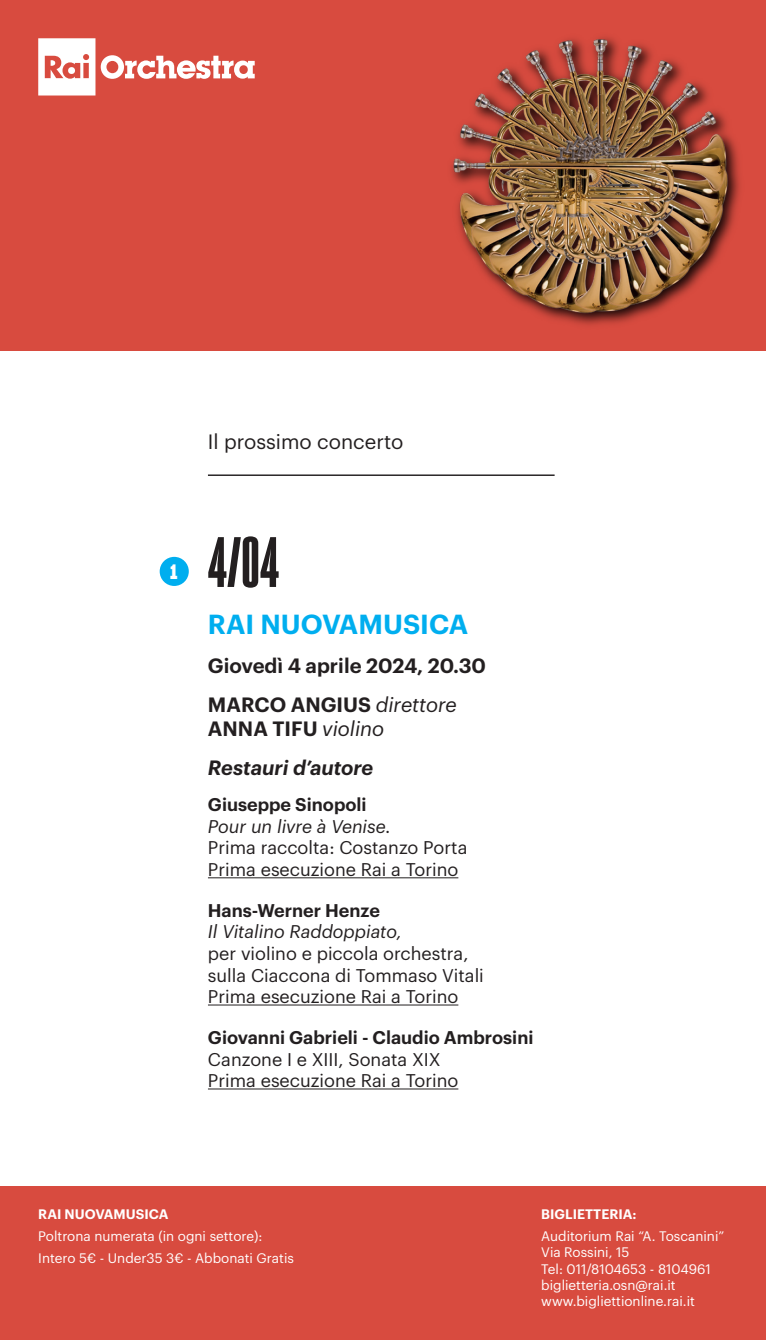
<style>
.page{position:relative;width:766px;height:1340px;background:#fff}
.page>*{position:absolute;margin:0;border:0;box-sizing:border-box;transform-origin:0 0}
.t1{font:69.08px "Sharp Grotesk Bold 10";color:#231f20}
.t2{font:600 27px "Graphik";color:#00aeef}
.t3{font:600 20.25px/38.9px "Graphik";color:#231f20}
.t4{font:italic 600 20.25px/38.9px "Graphik";color:#231f20}
.t5{font:20.25px "Graphik";color:#231f20}
.t6{font:20.25px "Sharp Grotesk Bold 15";color:#fff}
.t7{font:18px/21.6px "Graphik";color:#231f20}
.t8{font:13.5px/16.2px "Graphik";color:#fff}
.s1{font-weight:400;font-style:italic}
.s2{font-style:normal}
.s3{font-weight:400}
.s4{font-weight:600}
.s5{font-style:italic}
</style>
<div class="page">
<div style="left:0;top:0;width:765px;height:351px;background:#d84b3f"></div>
<svg style="left:38px;top:38px;width:57px;height:57px"></svg>
<div style="left:68px;top:67px;width:7px;height:7px;background:#fff;border-radius:50%"></div>
<svg style="left:101px;top:55px;width:154px;height:24px"></svg>
<div style="left:0;top:1186px;width:765px;height:153px;background:#d84b3f"></div>
<img style="left:451px;top:37px;width:289px;height:288px">
<hr style="left:208px;top:877px;width:250px;height:1px;background:#231f20">
<hr style="left:208px;top:1004px;width:250px;height:1px;background:#231f20">
<hr style="left:208px;top:1088px;width:250px;height:1px;background:#231f20">
<div style="left:160px;top:557px;width:29px;height:29px;background:#00aeef;border-radius:50%"></div>
<hr style="left:208px;top:474px;width:346px;height:2px;background:#231f20">
<p class="t5" style="left:208px;top:426px;width:197px">Il prossimo concerto</p>
<p class="t6" style="left:170px;top:557px;width:9px">1</p>
<p class="t1" style="left:208px;top:521px;width:72px">4/04</p>
<p class="t2" style="left:208px;top:603px;width:262px">RAI NUOVAMUSICA</p>
<p class="t3" style="left:208px;top:644px;width:279px">Giovedì 4 aprile 2024, 20.30<br>MARCO ANGIUS <span class="s1">direttore</span></p>
<p class="t4" style="left:208px;top:707px;width:178px"><span class="s2">ANNA TIFU</span> <span class="s3">violino<br></span>Restauri d’autore</p>
<p class="t7" style="left:208px;top:792px;width:261px"><span class="s4">Giuseppe Sinopoli<br></span><span class="s5">Pour un livre à Venise.<br></span>Prima raccolta: Costanzo Porta<br>Prima esecuzione Rai a Torino</p>
<p class="t7" style="left:208px;top:898px;width:277px"><span class="s4">Hans-Werner Henze<br></span><span class="s5">Il Vitalino Raddoppiato,<br></span>per violino e piccola orchestra, sulla Ciaccona di Tommaso Vitali<br>Prima esecuzione Rai a Torino</p>
<p class="t7" style="left:208px;top:1025px;width:327px"><span class="s4">Giovanni Gabrieli - Claudio Ambrosini<br></span>Canzone I e XIII, Sonata XIX<br>Prima esecuzione Rai a Torino</p>
<p class="t8" style="left:38px;top:1201px;width:257px;line-height:22.1px"><span class="s4">RAI NUOVAMUSICA<br></span>Poltrona numerata (in ogni settore):<br>Intero 5€ - Under35 3€ - Abbonati Gratis</p>
<p class="t8" style="left:541px;top:1201px;width:184px;line-height:22.5px"><span class="s4">BIGLIETTERIA:<br></span>Auditorium Rai “A. Toscanini”</p>
<p class="t8" style="left:541px;top:1243px;width:171px">Via Rossini, 15<br>Tel: 011/8104653 - 8104961 biglietteria.osn@rai.it www.bigliettionline.rai.it</p>
</div>
